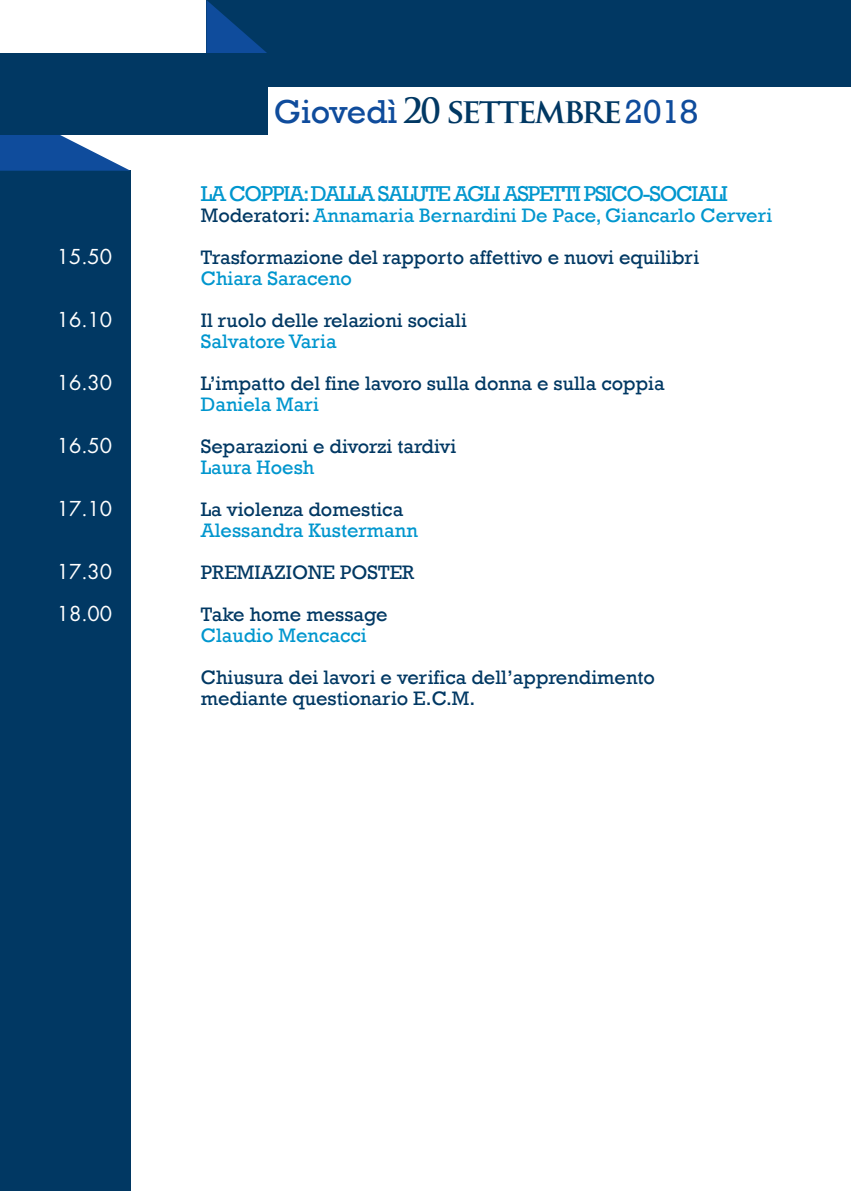
<style>
.page{position:relative;width:851px;height:1191px;background:#fff}
.page>*{position:absolute;margin:0;border:0;box-sizing:border-box;transform-origin:0 0}
.t1{font:34px "Rockwell";color:#0f4c9c}
.t2{font:22px "Rockwell";letter-spacing:-.06em;color:#0096ce}
.t3{font:20px/21px "Rockwell";color:#013863}
.t4{font:20px "Rockwell";color:#0096ce}
.t5{font:20px "Futura";color:#fff}
.s1{font-family:"Trajan Pro";font-weight:700;color:#013863}
.s2{color:#013863}
</style>
<div class="page">
<div style="left:0;top:170px;width:130px;height:1021px;background:#013863"></div>
<svg style="left:0;top:134px;width:130px;height:37px"></svg>
<div style="left:206px;top:0;width:644px;height:87px;background:#013863"></div>
<svg style="left:206px;top:0;width:61px;height:53px"></svg>
<div style="left:0;top:53px;width:267px;height:81px;background:#013863"></div>
<h1 class="t1" style="left:274px;top:92px;width:426px">Giovedì <span class="s1">20 SETTEMBRE</span>2018</h1>
<p class="t2" style="left:201px;top:181px;width:528px">LA COPPIA:DALLA SALUTE AGLI ASPETTI PSICO-SOCIALI</p>
<p class="t4" style="left:201px;top:204px;width:573px"><span class="s2">Moderatori:</span> Annamaria Bernardini De Pace, Giancarlo Cerveri</p>
<p class="t5" style="left:57px;top:243px;width:57px">15.50</p>
<p class="t3" style="left:201px;top:247px;width:500px">Trasformazione del rapporto affettivo e nuovi equilibri</p>
<p class="t4" style="left:201px;top:267px;width:153px">Chiara Saraceno</p>
<p class="t5" style="left:57px;top:306px;width:57px">16.10</p>
<p class="t3" style="left:201px;top:310px;width:267px">Il ruolo delle relazioni sociali</p>
<p class="t4" style="left:201px;top:330px;width:137px">Salvatore Varia</p>
<p class="t5" style="left:57px;top:369px;width:57px">16.30</p>
<p class="t3" style="left:201px;top:373px;width:465px">L’impatto del fine lavoro sulla donna e sulla coppia</p>
<p class="t4" style="left:201px;top:393px;width:120px">Daniela Mari</p>
<p class="t5" style="left:57px;top:432px;width:57px">16.50</p>
<p class="t3" style="left:201px;top:436px;width:257px">Separazioni e divorzi tardivi</p>
<p class="t4" style="left:201px;top:456px;width:115px">Laura Hoesh</p>
<p class="t5" style="left:57px;top:495px;width:57px">17.10</p>
<p class="t3" style="left:201px;top:499px;width:204px">La violenza domestica</p>
<p class="t4" style="left:201px;top:519px;width:218px">Alessandra Kustermann</p>
<p class="t5" style="left:57px;top:558px;width:57px">17.30</p>
<p class="t3" style="left:201px;top:562px;width:215px">PREMIAZIONE POSTER</p>
<p class="t5" style="left:57px;top:600px;width:57px">18.00</p>
<p class="t3" style="left:201px;top:604px;width:188px">Take home message</p>
<p class="t4" style="left:201px;top:624px;width:167px">Claudio Mencacci</p>
<p class="t3" style="left:201px;top:667px;width:455px">Chiusura dei lavori e verifica dell’apprendimento mediante questionario E.C.M.</p>
</div>
